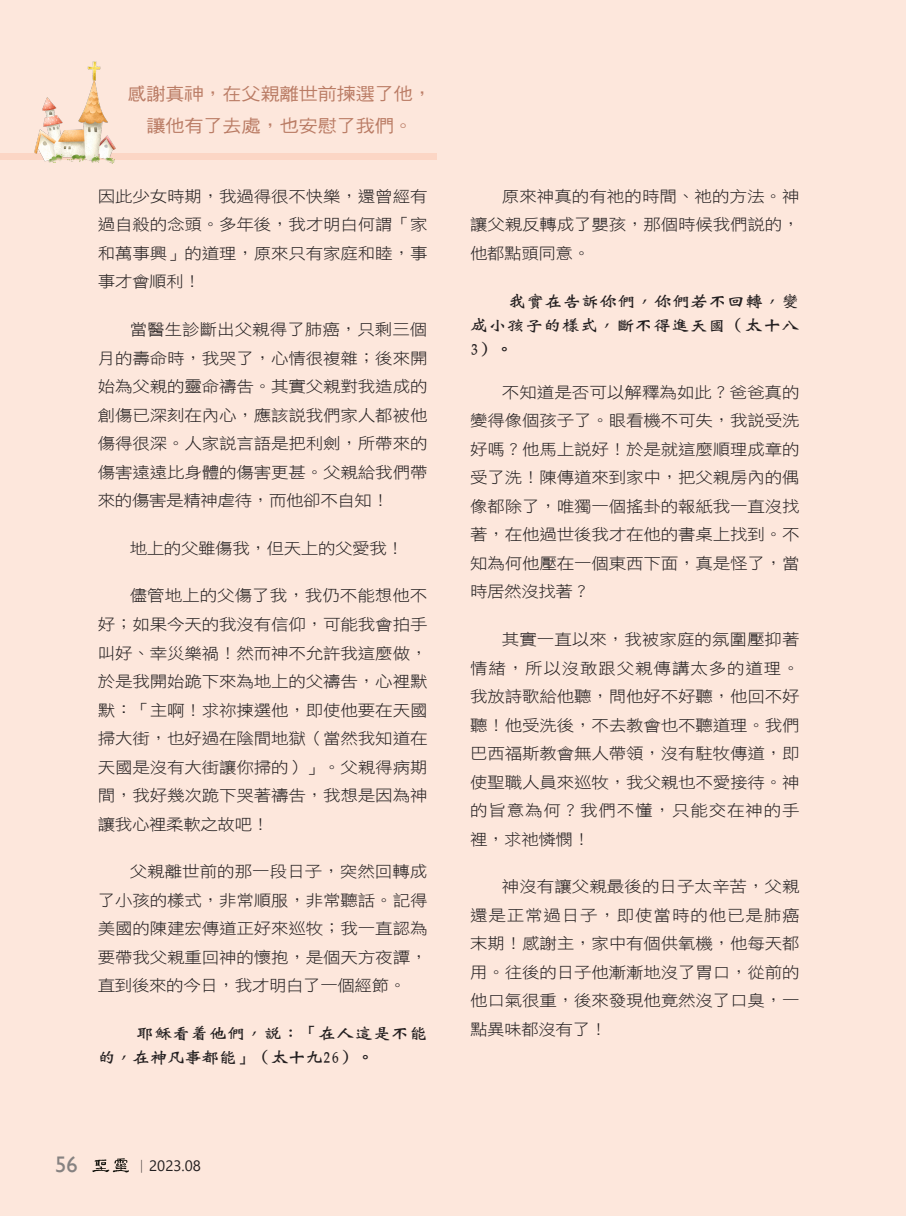
<style>
.page{position:relative;width:906px;height:1217px;background:#fff}
.page>*{position:absolute;margin:0;border:0;box-sizing:border-box;transform-origin:0 0}
.t1{font:22.5px "Gill Sans";color:#868281}
.眉批{font:17.55px/31.8px "DF Hei W5 WINP BF";letter-spacing:-.025em;color:#ba7c65;text-align:center;scale:1.11 1}
.Normal經文{font:16.2px/24px "DF Wei Bei W7 WIN BF";letter-spacing:.01em;color:#231f20;scale:1.11 1}
.t2{font:15.75px/28.5px "DF Hei W3 WIN BF";letter-spacing:-.01em;color:#231f20;text-align:justify;scale:1.11 1}
.t3{font:15px "Segoe UI";color:#231f20}
.s1{font-family:"Adobe Ming Std";font-weight:300}
</style>
<div class="page">
<div style="left:0;top:0;width:906px;height:1215px;background:#fde7dc"></div>
<div style="left:0;top:153px;width:437px;height:7px;background:#fcd6c5"></div>
<img style="left:34px;top:61px;width:82px;height:103px">
<svg style="left:92px;top:1158px;width:37px;height:14px"></svg>
<p class="眉批" style="left:127px;top:77px;width:276px">感謝真神，在父親離世前揀選了他，讓他有了去處，也安慰了我們。</p>
<p class="t2" style="left:98px;top:182px;width:298px">因此少女時期，我過得很不快樂，還曾經有過自殺的念頭。多年後，我才明白何謂「家和萬事興」的道理，原來只有家庭和睦，事事才會順利！</p>
<p class="t2" style="left:98px;top:315px;width:298px;text-indent:32px">當醫生診斷出父親得了肺癌，只剩三個月的壽命時，我哭了，心情很複雜；後來開始為父親的靈命禱告。其實父親對我造成的創傷已深刻在內心，應該說我們家人都被他傷得很深。人家說言語是把利劍，所帶來的傷害遠遠比身體的傷害更甚。父親給我們帶來的傷害是精神虐待，而他卻不自知！</p>
<p class="t2" style="left:130px;top:533px;width:249px">地上的父雖傷我，但天上的父愛我！</p>
<p class="t2" style="left:98px;top:581px;width:298px;text-indent:32px">儘管地上的父傷了我，我仍不能想他不好；如果今天的我沒有信仰，可能我會拍手叫好、幸災樂禍！然而神不允許我這麼做，於是我開始跪下來為地上的父禱告，心裡默默：「主啊！求祢揀選他，即使他要在天國掃大街，也好過在陰間地獄（當然我知道在天國是沒有大街讓你掃的）」。父親得病期間，我好幾次跪下哭著禱告，我想是因為神讓我心裡柔軟之故吧！</p>
<p class="t2" style="left:98px;top:857px;width:298px;text-indent:32px">父親離世前的那一段日子，突然回轉成了小孩的樣式，非常順服，非常聽話。記得美國的陳建宏傳道正好來巡牧；我一直認為要帶我父親重回神的懷抱，是個天方夜譚，直到後來的今日，我才明白了一個經節。</p>
<p class="Normal經文" style="left:98px;top:1021px;width:298px;text-indent:38px">耶穌看着他們，說：「在人這是不能的，在神凡事都能」（太十九26）。</p>
<h1 class="t1" style="left:55px;top:1150px;width:24px">56</h1>
<p class="t3" style="left:134px;top:1151px;width:68px"><span class="s1">｜</span>2023.08</p>
<p class="t2" style="left:470px;top:182px;width:298px;text-indent:32px">原來神真的有祂的時間、祂的方法。神讓父親反轉成了嬰孩，那個時候我們說的，他都點頭同意。</p>
<p class="Normal經文" style="left:470px;top:289px;width:298px;text-align:justify;text-indent:38px">我實在告訴你們，你們若不回轉，變成小孩子的樣式，斷不得進天國（太十八3）。</p>
<p class="t2" style="left:470px;top:377px;width:298px;text-indent:32px">不知道是否可以解釋為如此？爸爸真的變得像個孩子了。眼看機不可失，我說受洗好嗎？他馬上說好！於是就這麼順理成章的受了洗！陳傳道來到家中，把父親房內的偶像都除了，唯獨一個搖卦的報紙我一直沒找著，在他過世後我才在他的書桌上找到。不知為何他壓在一個東西下面，真是怪了，當時居然沒找著？</p>
<p class="t2" style="left:470px;top:625px;width:298px;text-indent:32px">其實一直以來，我被家庭的氛圍壓抑著情緒，所以沒敢跟父親傳講太多的道理。我放詩歌給他聽，問他好不好聽，他回不好聽！他受洗後，不去教會也不聽道理。我們巴西福斯教會無人帶領，沒有駐牧傳道，即使聖職人員來巡牧，我父親也不愛接待。神的旨意為何？我們不懂，只能交在神的手裡，求祂憐憫！</p>
<p class="t2" style="left:470px;top:872px;width:298px;text-indent:32px">神沒有讓父親最後的日子太辛苦，父親還是正常過日子，即使當時的他已是肺癌末期！感謝主，家中有個供氧機，他每天都用。往後的日子他漸漸地沒了胃口，從前的他口氣很重，後來發現他竟然沒了口臭，一點異味都沒有了！</p>
</div>
